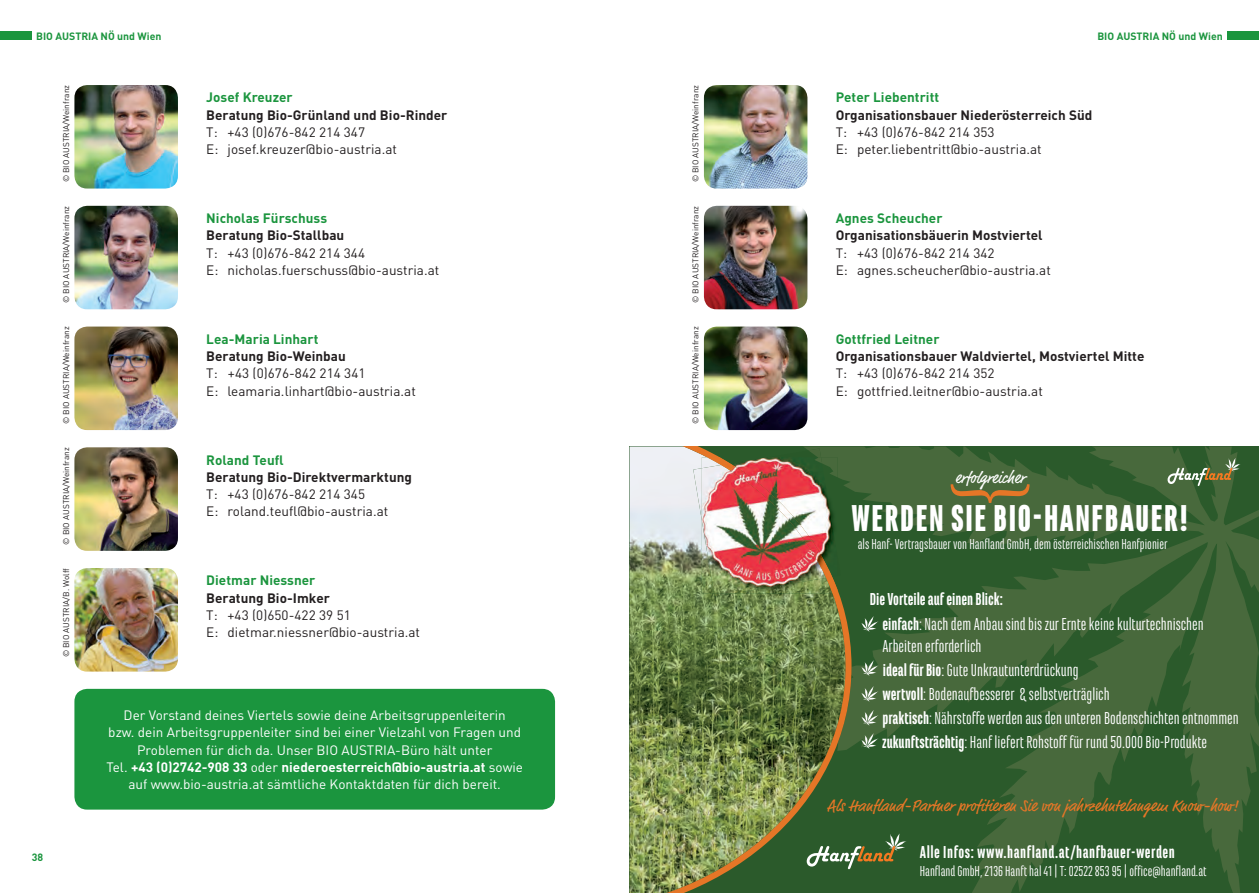
<style>
.page{position:relative;width:1259px;height:893px;background:#fff}
.page>*{position:absolute;margin:0;border:0;box-sizing:border-box;transform-origin:0 0}
.t1{font:900 39px "Marianina Cn FY";letter-spacing:.04em;color:#fff}
.t2{font:18px/24px "Marianina Cn FY";color:#fff}
.t3{font:700 18px "Marianina Cn FY";letter-spacing:.03em;color:#fff}
.t4{font:16.5px "Market OT";color:#e57627}
.t5{font:16.5px "Market OT";color:#fff}
.t6{font:15px "Marianina Cn FY";color:#fff}
.t7{font:13.5px/17.2px "DIN";letter-spacing:.005em;color:#231f20}
.t8{font:13.5px/17.2px "DIN";color:#fff;text-align:center}
.t9{font:700 13.5px "DIN";letter-spacing:.005em;color:#231f20}
.t10{font:700 13.5px "DIN";letter-spacing:.005em;color:#1b953e}
.t11{font:700 10.5px "DIN";color:#1b953e}
.t12{font:8.25px "DIN";letter-spacing:.005em;color:#231f20}
.s1{font-weight:700}
</style>
<div class="page">
<div style="left:74px;top:689px;width:481px;height:121px;background:#1b953e;border-radius:13px"></div>
<img style="left:74px;top:447px;width:104px;height:104px">
<img style="left:74px;top:568px;width:104px;height:104px">
<img style="left:74px;top:85px;width:104px;height:104px">
<img style="left:74px;top:206px;width:104px;height:103px">
<img style="left:74px;top:327px;width:104px;height:103px">
<svg style="left:851px;top:446px;width:408px;height:447px;background:#386133"></svg>
<svg style="left:950px;top:484px;width:79px;height:19px;background:#746c35"></svg>
<svg style="left:629px;top:446px;width:222px;height:447px;background:#748753"></svg>
<img style="left:767px;top:450px;width:41px;height:7px">
<img style="left:837px;top:555px;width:4px;height:21px">
<img style="left:693px;top:468px;width:40px;height:128px">
<img style="left:730px;top:457px;width:107px;height:120px">
<svg style="left:808px;top:448px;width:14px;height:15px"></svg>
<img style="left:702px;top:465px;width:124px;height:128px">
<img style="left:721px;top:463px;width:111px;height:115px">
<svg style="left:1167px;top:458px;width:73px;height:28px;background:#61784d"></svg>
<svg style="left:806px;top:833px;width:100px;height:36px;background:#527045"></svg>
<svg style="left:861px;top:616px;width:17px;height:16px"></svg>
<svg style="left:861px;top:660px;width:17px;height:16px"></svg>
<svg style="left:861px;top:686px;width:17px;height:16px"></svg>
<svg style="left:861px;top:710px;width:17px;height:16px"></svg>
<svg style="left:861px;top:733px;width:17px;height:16px"></svg>
<img style="left:704px;top:85px;width:103px;height:104px">
<img style="left:704px;top:206px;width:103px;height:103px">
<img style="left:704px;top:327px;width:103px;height:103px">
<div style="left:0;top:32px;width:32px;height:8px;background:#1b953e"></div>
<div style="left:1227px;top:32px;width:32px;height:8px;background:#1b953e"></div>
<p class="t11" style="left:36px;top:30px;width:127px">Bio aUStRia nö und Wien</p>
<p class="t11" style="left:1097px;top:30px;width:127px">Bio aUStRia nö und Wien</p>
<p class="t12" style="left:61px;top:182px;width:99px;rotate:-90deg">© BIO AUSTRIA/Weinfranz</p>
<p class="t12" style="left:61px;top:303px;width:99px;rotate:-90deg">© BIO AUSTRIA/Weinfranz</p>
<p class="t12" style="left:61px;top:424px;width:99px;rotate:-90deg">© BIO AUSTRIA/Weinfranz</p>
<p class="t12" style="left:61px;top:545px;width:99px;rotate:-90deg">© BIO AUSTRIA/Weinfranz</p>
<p class="t12" style="left:61px;top:657px;width:91px;rotate:-90deg">© BIO AUSTRIA/B. Wolff</p>
<p class="t11" style="left:32px;top:851px;width:13px">38</p>
<p class="t10" style="left:206px;top:89px;width:88px">Josef kreuzer</p>
<p class="t9" style="left:206px;top:106px;width:243px">Beratung Bio-grünland und Bio-Rinder</p>
<p class="t7" style="left:206px;top:123px;width:192px">T: +43 (0)676-842 214 347<br>E: josef.kreuzer@bio-austria.at</p>
<p class="t10" style="left:206px;top:209px;width:122px">nicholas Fürschuss</p>
<p class="t9" style="left:206px;top:227px;width:140px">Beratung Bio-Stallbau</p>
<p class="t7" style="left:206px;top:244px;width:235px">T: +43 (0)676-842 214 344<br>E: nicholas.fuerschuss@bio-austria.at</p>
<p class="t10" style="left:206px;top:330px;width:114px">lea-Maria linhart</p>
<p class="t9" style="left:206px;top:347px;width:141px">Beratung Bio-Weinbau</p>
<p class="t7" style="left:206px;top:365px;width:211px">T: +43 (0)676-842 214 341<br>E: leamaria.linhart@bio-austria.at</p>
<p class="t10" style="left:206px;top:451px;width:79px">Roland teufl</p>
<p class="t9" style="left:206px;top:468px;width:207px">Beratung Bio-direktvermarktung</p>
<p class="t7" style="left:206px;top:485px;width:184px">T: +43 (0)676-842 214 345<br>E: roland.teufl@bio-austria.at</p>
<p class="t10" style="left:206px;top:572px;width:111px">dietmar niessner</p>
<p class="t9" style="left:206px;top:589px;width:125px">Beratung Bio-imker</p>
<p class="t7" style="left:206px;top:606px;width:215px">T: +43 (0)650-422 39 51<br>E: dietmar.niessner@bio-austria.at</p>
<p class="t8" style="left:106px;top:706px;width:418px">Der Vorstand deines Viertels sowie deine Arbeitsgruppenleiterin<br>bzw. dein Arbeitsgruppenleiter sind bei einer Vielzahl von Fragen und Problemen für dich da. Unser BIO AUSTRIA-Büro hält unter<br>Tel. <span class="s1">+43 (0)2742-908 33</span> oder <span class="s1">niederoesterreich@bio-austria.at</span> sowie auf www.bio-austria.at sämtliche Kontaktdaten für dich bereit.</p>
<p class="t12" style="left:690px;top:182px;width:99px;rotate:-90deg">© BIO AUSTRIA/Weinfranz</p>
<p class="t12" style="left:690px;top:303px;width:99px;rotate:-90deg">© BIO AUSTRIA/Weinfranz</p>
<p class="t12" style="left:690px;top:424px;width:99px;rotate:-90deg">© BIO AUSTRIA/Weinfranz</p>
<p class="t10" style="left:836px;top:89px;width:105px">Peter liebentritt</p>
<p class="t9" style="left:836px;top:106px;width:258px">organisationsbauer niederösterreich Süd</p>
<p class="t7" style="left:836px;top:123px;width:207px">T: +43 (0)676-842 214 353<br>E: peter.liebentritt@bio-austria.at</p>
<p class="t10" style="left:836px;top:209px;width:108px">agnes Scheucher</p>
<p class="t9" style="left:836px;top:227px;width:208px">organisationsbäuerin Mostviertel</p>
<p class="t7" style="left:836px;top:244px;width:217px">T: +43 (0)676-842 214 342<br>E: agnes.scheucher@bio-austria.at</p>
<p class="t10" style="left:836px;top:330px;width:105px">gottfried leitner</p>
<p class="t9" style="left:836px;top:347px;width:310px">organisationsbauer Waldviertel, Mostviertel Mitte</p>
<p class="t7" style="left:836px;top:365px;width:209px">T: +43 (0)676-842 214 352<br>E: gottfried.leitner@bio-austria.at</p>
<p class="t5" style="left:955px;top:468px;width:71px">erfolgreicher</p>
<h1 class="t1" style="left:851px;top:496px;width:338px">WERDEN SIE BIO-HANFBAUER!</h1>
<p class="t6" style="left:857px;top:536px;width:311px">als Hanf- Vertragsbauer von Hanfland GmbH, dem österreichischen Hanfpionier</p>
<h2 class="t2" style="left:882px;top:586px;width:323px;line-height:25.5px;text-indent:-13px"><span class="s1">Die Vorteile auf einen Blick:<br>einfach</span>: Nach dem Anbau sind bis zur Ernte keine kulturtechnischen</h2>
<p class="t2" style="left:882px;top:634px;width:358px">Arbeiten erforderlich<br><span class="s1">ideal für Bio</span>: Gute Unkrautunterdrückung<br><span class="s1">wertvoll</span>: Bodenaufbesserer &amp; selbstverträglich<br><span class="s1">praktisch</span>: Nährstoffe werden aus den unteren Bodenschichten entnommen <span class="s1">zukunftsträchtig</span>: Hanf liefert Rohstoff für rund 50.000 Bio-Produkte</p>
<p class="t4" style="left:827px;top:796px;width:412px">Als Hanfland-Partner profitieren Sie von jahrzehntelangem Know-how!</p>
<h2 class="t3" style="left:919px;top:842px;width:257px">Alle Infos: www.hanfland.at/hanfbauer-werden</h2>
<p class="t6" style="left:919px;top:863px;width:288px">Hanfland GmbH, 2136 Hanft hal 41 | T: 02522 853 95 | office@hanfland.at</p>
</div>
